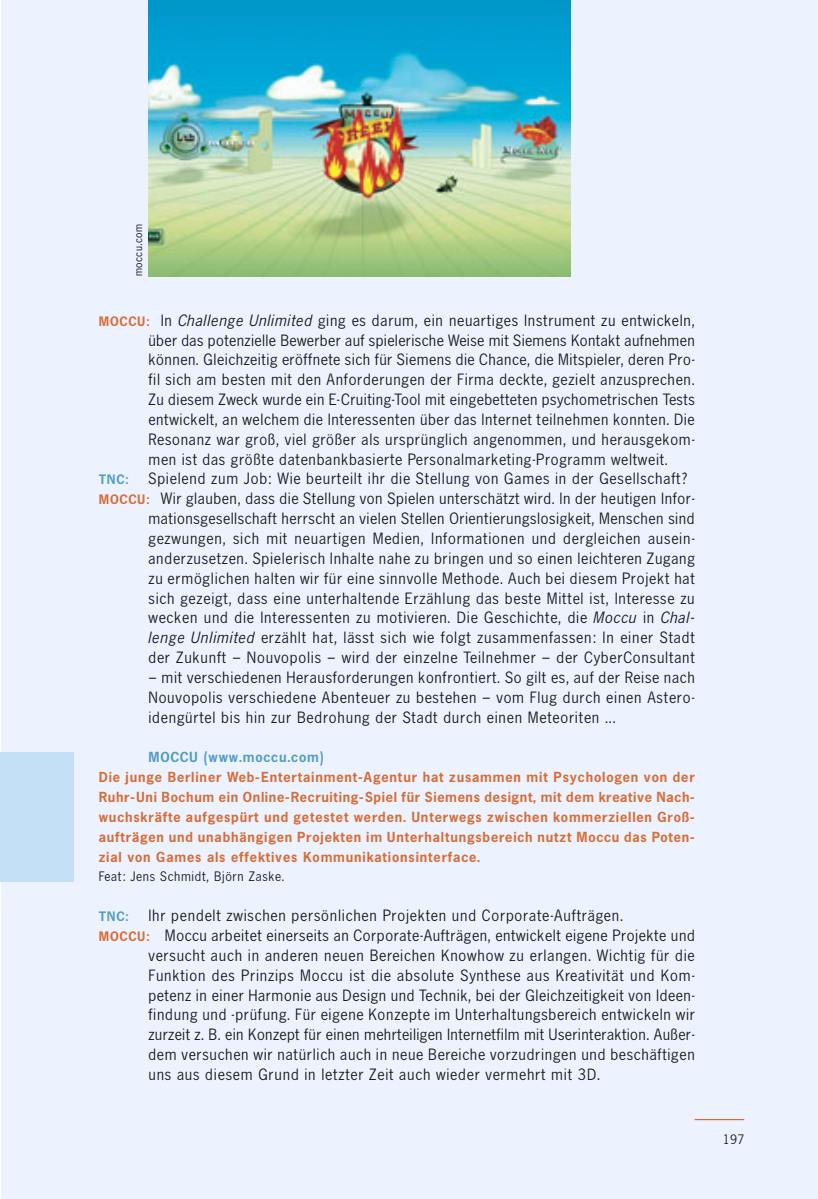
<style>
.page{position:relative;width:818px;height:1199px;background:#fff}
.page>*{position:absolute;margin:0;border:0;box-sizing:border-box;transform-origin:0 0}
.t1{font:16.1px/19.8px "NE13";letter-spacing:.055em;color:#181819;text-align:justify}
.t2{font:16.1px "NE13";letter-spacing:.035em;color:#181819}
.t3{font:700 14.35px/19.8px "NE13";letter-spacing:.07em;color:#d76c36;text-align:justify}
.t4{font:700 14.35px "NE13";letter-spacing:.07em;color:#529dc2}
.t5{font:13.65px "NE13";letter-spacing:.065em;color:#181819}
.t6{font:10.15px "News Gothic";letter-spacing:.03em;color:#181819}
.s1{font-weight:700;font-size:13.65px;color:#d76c36}
.s2{font-style:italic}
.s3{font-weight:700;font-size:13.65px;color:#529dc2}
</style>
<div class="page">
<div style="left:1px;top:0;width:816px;height:1199px;background:#ecf3ff"></div>
<hr style="left:694px;top:1119px;width:50px;height:1px;background:#d76c36">
<img style="left:148px;top:0;width:422px;height:276px">
<div style="left:1px;top:752px;width:73px;height:129px;background:#c4e0f7"></div>
<p class="t6" style="left:134px;top:276px;width:54px;rotate:-90deg">moccu.com</p>
<p class="t1" style="left:99px;top:312px;width:597px"><span class="s1">MOCCU:</span> In <span class="s2">Challenge Unlimited</span> ging es darum, ein neuartiges Instrument zu entwickeln,</p>
<p class="t2" style="left:148px;top:334px;width:547px">über das potenzielle Bewerber auf spielerische Weise mit Siemens Kontakt aufnehmen</p>
<p class="t1" style="left:148px;top:351px;width:547px">können. Gleichzeitig eröffnete sich für Siemens die Chance, die Mitspieler, deren Pro-</p>
<p class="t1" style="left:148px;top:371px;width:547px">fil sich am besten mit den Anforderungen der Firma deckte, gezielt anzusprechen.</p>
<p class="t1" style="left:148px;top:391px;width:547px">Zu diesem Zweck wurde ein E-Cruiting-Tool mit eingebetteten psychometrischen Tests</p>
<p class="t1" style="left:148px;top:411px;width:547px">entwickelt, an welchem die Interessenten über das Internet teilnehmen konnten. Die</p>
<p class="t1" style="left:148px;top:431px;width:547px">Resonanz war groß, viel größer als ursprünglich angenommen, und herausgekom-</p>
<p class="t1" style="left:148px;top:450px;width:520px">men ist das größte datenbankbasierte Personalmarketing-Programm weltweit.</p>
<p class="t1" style="left:99px;top:470px;width:589px"><span class="s3">TNC:</span> Spielend zum Job: Wie beurteilt ihr die Stellung von Games in der Gesellschaft?</p>
<p class="t1" style="left:99px;top:490px;width:597px"><span class="s1">MOCCU:</span> Wir glauben, dass die Stellung von Spielen unterschätzt wird. In der heutigen Infor-</p>
<p class="t1" style="left:148px;top:510px;width:547px">mationsgesellschaft herrscht an vielen Stellen Orientierungslosigkeit, Menschen sind</p>
<p class="t1" style="left:148px;top:530px;width:547px">gezwungen, sich mit neuartigen Medien, Informationen und dergleichen ausein-</p>
<p class="t1" style="left:148px;top:550px;width:547px">anderzusetzen. Spielerisch Inhalte nahe zu bringen und so einen leichteren Zugang</p>
<p class="t1" style="left:148px;top:570px;width:547px">zu ermöglichen halten wir für eine sinnvolle Methode. Auch bei diesem Projekt hat</p>
<p class="t1" style="left:148px;top:589px;width:547px">sich gezeigt, dass eine unterhaltende Erzählung das beste Mittel ist, Interesse zu</p>
<p class="t1" style="left:148px;top:609px;width:547px">wecken und die Interessenten zu motivieren. Die Geschichte, die <span class="s2">Moccu</span> in <span class="s2">Chal-</span></p>
<p class="t1" style="left:148px;top:629px;width:547px"><span class="s2">lenge Unlimited</span> erzählt hat, lässt sich wie folgt zusammenfassen: In einer Stadt</p>
<p class="t1" style="left:148px;top:649px;width:547px">der Zukunft – Nouvopolis – wird der einzelne Teilnehmer – der CyberConsultant</p>
<p class="t1" style="left:148px;top:669px;width:547px">– mit verschiedenen Herausforderungen konfrontiert. So gilt es, auf der Reise nach Nouvopolis verschiedene Abenteuer zu bestehen – vom Flug durch einen Astero&shy;idengürtel bis hin zur Bedrohung der Stadt durch einen Meteoriten ...</p>
<p class="t4" style="left:148px;top:752px;width:177px">MOCCU (www.moccu.com)</p>
<p class="t3" style="left:99px;top:768px;width:597px">Die junge Berliner Web-Entertainment-Agentur hat zusammen mit Psychologen von der Ruhr-Uni Bochum ein Online-Recruiting-Spiel für Siemens designt, mit dem kreative Nach&shy;wuchskräfte aufgespürt und getestet werden. Unterwegs zwischen kommerziellen Groß&shy;aufträgen und unabhängigen Projekten im Unterhaltungsbereich nutzt Moccu das Poten&shy;zial von Games als effektives Kommunikationsinterface.</p>
<p class="t5" style="left:99px;top:872px;width:187px">Feat: Jens Schmidt, Björn Zaske.</p>
<p class="t1" style="left:99px;top:907px;width:525px"><span class="s3">TNC:</span> Ihr pendelt zwischen persönlichen Projekten und Corporate-Aufträgen.</p>
<p class="t1" style="left:99px;top:927px;width:597px"><span class="s1">MOCCU:</span> Moccu arbeitet einerseits an Corporate-Aufträgen, entwickelt eigene Projekte und</p>
<p class="t1" style="left:148px;top:947px;width:547px">versucht auch in anderen neuen Bereichen Knowhow zu erlangen. Wichtig für die</p>
<p class="t1" style="left:148px;top:966px;width:547px">Funktion des Prinzips Moccu ist die absolute Synthese aus Kreativität und Kom-</p>
<p class="t1" style="left:148px;top:986px;width:547px">petenz in einer Harmonie aus Design und Technik, bei der Gleichzeitigkeit von Ideen-</p>
<p class="t1" style="left:148px;top:1006px;width:547px">findung und -prüfung. Für eigene Konzepte im Unterhaltungsbereich entwickeln wir</p>
<p class="t2" style="left:148px;top:1029px;width:547px">zurzeit z. B. ein Konzept für einen mehrteiligen Internetfilm mit Userinteraktion. Außer-</p>
<p class="t1" style="left:148px;top:1046px;width:547px">dem versuchen wir natürlich auch in neue Bereiche vorzudringen und beschäftigen</p>
<p class="t1" style="left:148px;top:1066px;width:453px">uns aus diesem Grund in letzter Zeit auch wieder vermehrt mit 3D.</p>
<p class="t5" style="left:722px;top:1135px;width:23px">197</p>
</div>
